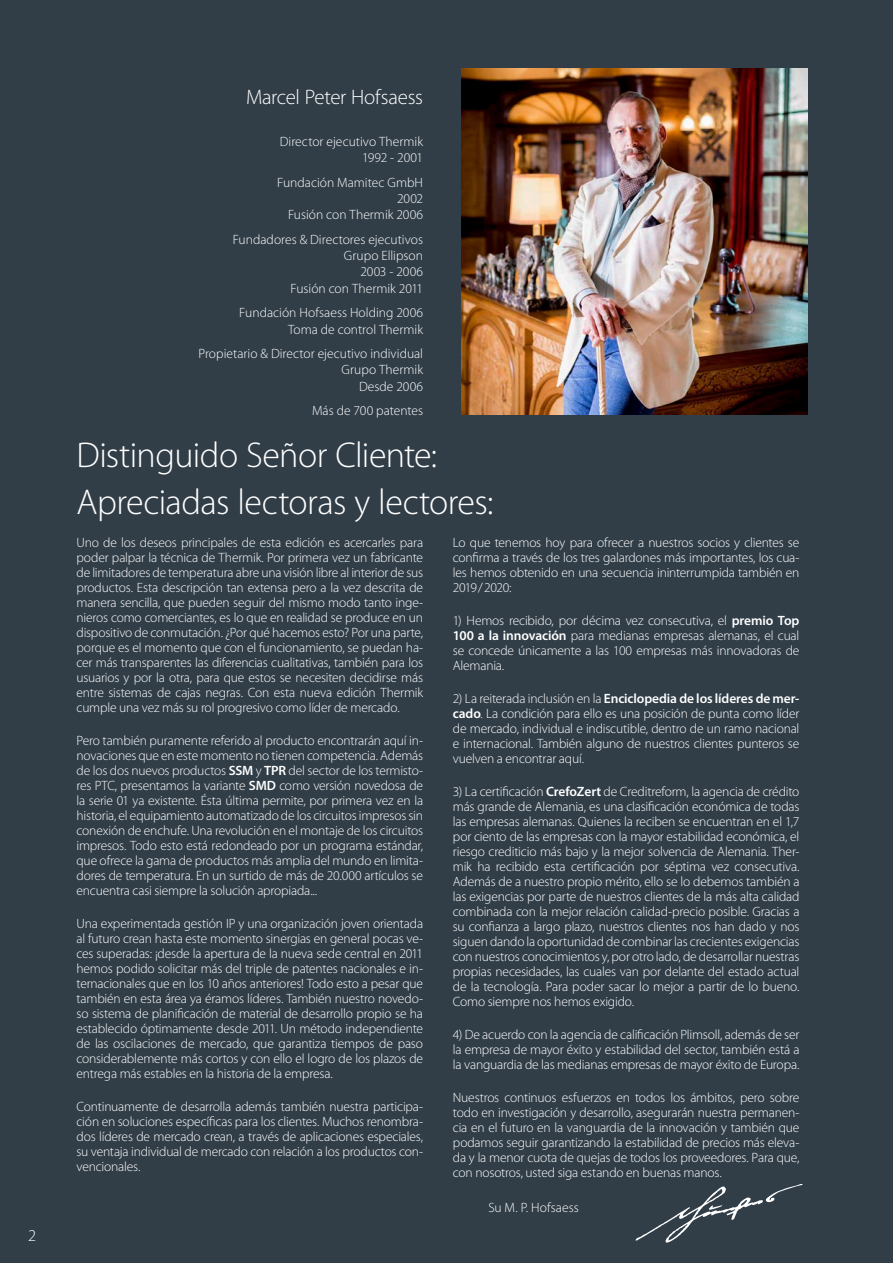
<style>
.page{position:relative;width:893px;height:1263px;background:#313e48}
.page>*{position:absolute;margin:0;border:0;box-sizing:border-box;transform-origin:0 0}
.t1{font:300 36px/47.5px "Myriad Pro";letter-spacing:-.015em;color:#fff}
.t2{font:300 21px "Myriad Pro";letter-spacing:-.015em;color:#fff}
.t3{font:300 16.5px "Myriad Pro";color:#fff}
.t4{font:300 13.5px/15px "Myriad Pro";letter-spacing:-.01em;color:#fff;text-align:justify}
.s1{font-weight:600}
</style>
<div class="page">
<img style="left:461px;top:68px;width:347px;height:347px">
<svg style="left:635px;top:1184px;width:168px;height:58px"></svg>
<p class="t3" style="left:28px;top:1226px;width:10px">2</p>
<h2 class="t2" style="left:246px;top:85px;width:179px">Marcel Peter Hofsaess</h2>
<p class="t4" style="left:280px;top:134px;width:145px;line-height:16.2px;text-align:right">Director ejecutivo Thermik<br>1992 - 2001</p>
<p class="t4" style="left:277px;top:175px;width:147px;line-height:16.2px;text-align:right">Fundación Mamitec GmbH<br>2002<br>Fusión con Thermik 2006</p>
<p class="t4" style="left:233px;top:232px;width:192px;line-height:16.2px;text-align:right">Fundadores &amp; Directores ejecutivos<br>Grupo Ellipson<br>2003 - 2006<br>Fusión con Thermik 2011</p>
<p class="t4" style="left:239px;top:305px;width:185px;line-height:16.2px;text-align:right">Fundación Hofsaess Holding 2006<br>Toma de control Thermik</p>
<p class="t4" style="left:198px;top:346px;width:226px;line-height:16.2px;text-align:right">Propietario &amp; Director ejecutivo individual<br>Grupo Thermik<br>Desde 2006</p>
<p class="t4" style="left:312px;top:404px;width:112px">Más de 700 patentes</p>
<h1 class="t1" style="left:77px;top:431px;width:418px">Distinguido Señor Cliente:<br>Apreciadas lectoras y lectores:</h1>
<p class="t4" style="left:77px;top:535px;width:348px">Uno de los deseos principales de esta edición es acercarles para poder palpar la técnica de Thermik. Por primera vez un fabricante de limitadores de temperatura abre una visión libre al interior de sus productos. Esta descripción tan extensa pero a la vez descrita de manera sencilla, que pueden seguir del mismo modo tanto inge&shy;nieros como comerciantes, es lo que en realidad se produce en un dispositivo de conmutación. ¿Por qué hacemos esto? Por una parte, porque es el momento que con el funcionamiento, se puedan ha&shy;cer más transparentes las diferencias cualitativas, también para los usuarios y por la otra, para que estos se necesiten decidirse más entre sistemas de cajas negras. Con esta nueva edición Thermik cumple una vez más su rol progresivo como líder de mercado.</p>
<p class="t4" style="left:77px;top:733px;width:348px">Pero también puramente referido al producto encontrarán aquí in&shy;novaciones que en este momento no tienen competencia. Además de los dos nuevos productos <span class="s1">SSM</span> y <span class="s1">TPR</span> del sector de los termisto&shy;res PTC, presentamos la variante <span class="s1">SMD</span> como versión novedosa de la serie 01 ya existente. Ésta última permite, por primera vez en la historia, el equipamiento automatizado de los circuitos impresos sin conexión de enchufe. Una revolución en el montaje de los circuitos impresos. Todo esto está redondeado por un programa estándar, que ofrece la gama de productos más amplia del mundo en limita&shy;dores de temperatura. En un surtido de más de 20.000 artículos se encuentra casi siempre la solución apropiada...</p>
<p class="t4" style="left:77px;top:916px;width:348px">Una experimentada gestión IP y una organización joven orientada al futuro crean hasta este momento sinergias en general pocas ve&shy;ces superadas: ¡desde la apertura de la nueva sede central en 2011 hemos podido solicitar más del triple de patentes nacionales e in&shy;ternacionales que en los 10 años anteriores! Todo esto a pesar que también en esta área ya éramos líderes. También nuestro novedo&shy;so sistema de planificación de material de desarrollo propio se ha establecido óptimamente desde 2011. Un método independiente de las oscilaciones de mercado, que garantiza tiempos de paso considerablemente más cortos y con ello el logro de los plazos de entrega más estables en la historia de la empresa.</p>
<p class="t4" style="left:77px;top:1099px;width:348px">Continuamente de desarrolla además también nuestra participa&shy;ción en soluciones específicas para los clientes. Muchos renombra&shy;dos líderes de mercado crean, a través de aplicaciones especiales, su ventaja individual de mercado con relación a los productos con&shy;vencionales.</p>
<p class="t4" style="left:453px;top:535px;width:348px">Lo que tenemos hoy para ofrecer a nuestros socios y clientes se confirma a través de los tres galardones más importantes, los cua&shy;les hemos obtenido en una secuencia ininterrumpida también en 2019/2020:</p>
<p class="t4" style="left:453px;top:613px;width:348px">1) Hemos recibido, por décima vez consecutiva, el <span class="s1">premio Top 100 a la innovación</span> para medianas empresas alemanas, el cual se concede únicamente a las 100 empresas más innovadoras de Alemania.</p>
<p class="t4" style="left:453px;top:691px;width:348px">2) La reiterada inclusión en la <span class="s1">Enciclopedia de los líderes de mer&shy;cado</span>. La condición para ello es una posición de punta como líder de mercado, individual e indiscutible, dentro de un ramo nacional e internacional. También alguno de nuestros clientes punteros se vuelven a encontrar aquí.</p>
<p class="t4" style="left:453px;top:784px;width:348px">3) La certificación <span class="s1">CrefoZert</span> de Creditreform, la agencia de crédito más grande de Alemania, es una clasificación económica de todas las empresas alemanas. Quienes la reciben se encuentran en el 1,7 por ciento de las empresas con la mayor estabilidad económica, el riesgo crediticio más bajo y la mejor solvencia de Alemania. Ther&shy;mik ha recibido esta certificación por séptima vez consecutiva.<br>Además de a nuestro propio mérito, ello se lo debemos también a las exigencias por parte de nuestros clientes de la más alta calidad combinada con la mejor relación calidad-precio posible. Gracias a su confianza a largo plazo, nuestros clientes nos han dado y nos siguen dando la oportunidad de combinar las crecientes exigencias con nuestros conocimientos y, por otro lado, de desarrollar nuestras propias necesidades, las cuales van por delante del estado actual de la tecnología. Para poder sacar lo mejor a partir de lo bueno.<br>Como siempre nos hemos exigido.</p>
<p class="t4" style="left:453px;top:1027px;width:348px">4) De acuerdo con la agencia de calificación Plimsoll, además de ser la empresa de mayor éxito y estabilidad del sector, también está a la vanguardia de las medianas empresas de mayor éxito de Europa.</p>
<p class="t4" style="left:453px;top:1090px;width:348px">Nuestros continuos esfuerzos en todos los ámbitos, pero sobre todo en investigación y desarrollo, asegurarán nuestra permanen&shy;cia en el futuro en la vanguardia de la innovación y también que podamos seguir garantizando la estabilidad de precios más eleva&shy;da y la menor cuota de quejas de todos los proveedores. Para que, con nosotros, usted siga estando en buenas manos.</p>
<p class="t4" style="left:488px;top:1200px;width:92px">Su M. P. Hofsaess</p>
</div>
